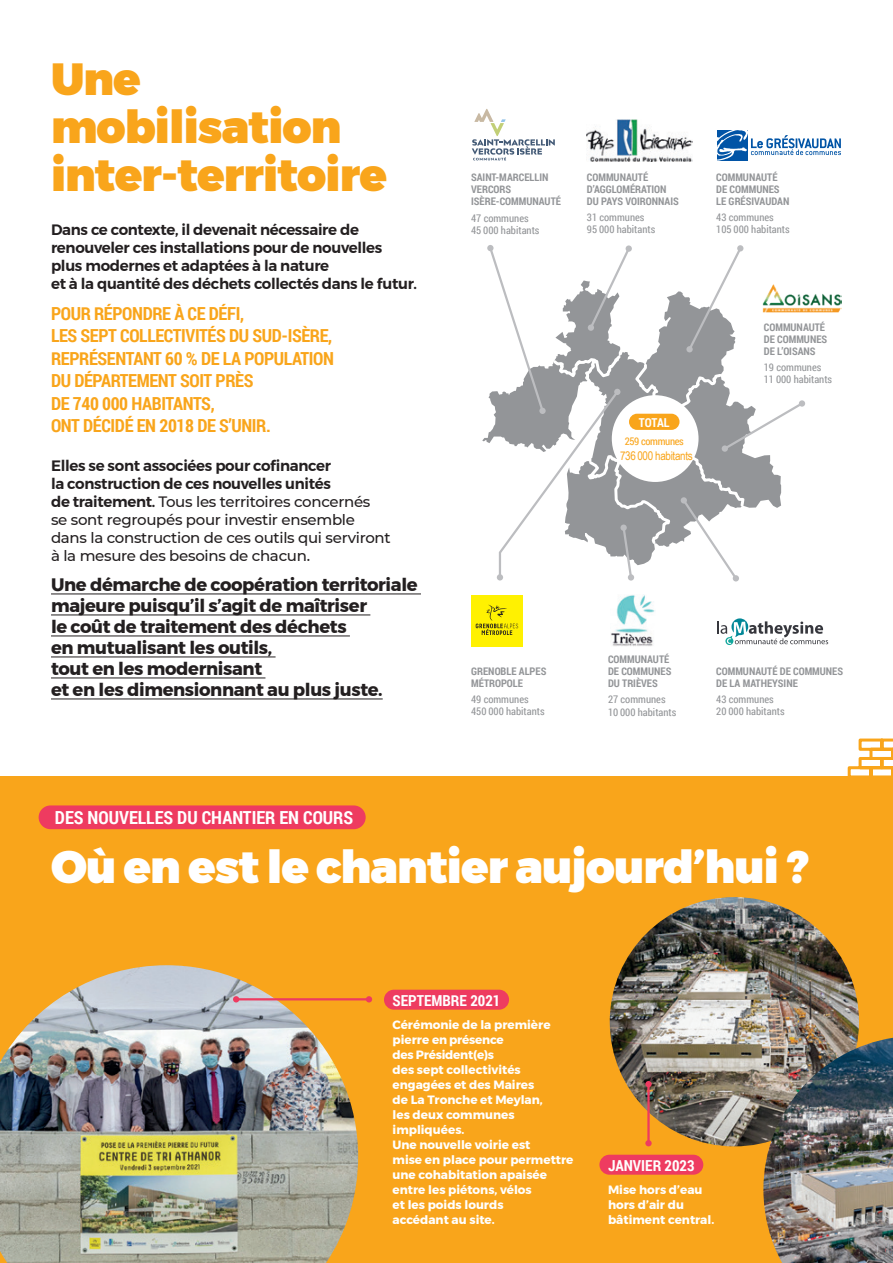
<style>
.page{position:relative;width:893px;height:1263px;background:#fff}
.page>*{position:absolute;margin:0;border:0;box-sizing:border-box;transform-origin:0 0}
.t1{font:900 45px/48px "Montserrat";letter-spacing:-.02em;color:#f9a51b}
.t2{font:900 45px "Montserrat";letter-spacing:-.02em;color:#fff}
.t3{font:700 18px/21px "Montserrat";letter-spacing:-.02em;color:#231f20}
.t4{font:700 18px/22.5px "Roboto Condensed";letter-spacing:-.02em;color:#f9a51b}
.t5{font:700 18px "Roboto Condensed";color:#fff}
.t6{font:700 15.15px "Roboto Condensed";color:#fff}
.t7{font:500 15px/18px "Montserrat";letter-spacing:-.02em;color:#231f20}
.t8{font:600 15px/18px "Montserrat";letter-spacing:-.02em;color:#231f20}
.t9{font:700 12.3px "Roboto Condensed";letter-spacing:-.015em;color:#fff}
.t10{font:700 12px/15px "Montserrat";color:#fff}
.t11{font:12px "Arial Narrow";letter-spacing:-.025em;color:#f9a51b}
.t12{font:700 10.5px/12px "Roboto Condensed";color:#939598}
.t13{font:10.5px/12px "Roboto Condensed";color:#939598}
.t14{font:10.5px "Roboto Condensed";letter-spacing:-.03em;color:#f9a51b}
.s1{font-weight:600}
</style>
<div class="page">
<div style="left:0;top:776px;width:893px;height:487px;background:#f9a51b"></div>
<hr style="left:51px;top:593px;width:370px;height:1px;background:#231f20">
<hr style="left:51px;top:614px;width:319px;height:1px;background:#231f20">
<hr style="left:51px;top:635px;width:299px;height:1px;background:#231f20">
<hr style="left:51px;top:656px;width:225px;height:1px;background:#231f20">
<hr style="left:51px;top:677px;width:214px;height:1px;background:#231f20">
<hr style="left:51px;top:698px;width:332px;height:1px;background:#231f20">
<div style="left:471px;top:595px;width:52px;height:51px;background:#fff101"></div>
<svg style="left:476px;top:605px;width:42px;height:30px"></svg>
<svg style="left:717px;top:131px;width:124px;height:30px"></svg>
<svg style="left:717px;top:618px;width:111px;height:27px"></svg>
<img style="left:805px;top:293px;width:36px;height:20px">
<img style="left:587px;top:119px;width:105px;height:43px">
<svg style="left:472px;top:109px;width:83px;height:51px"></svg>
<img style="left:0;top:965px;width:358px;height:298px">
<img style="left:610px;top:897px;width:249px;height:249px;border-radius:125px">
<div style="left:39px;top:805px;width:327px;height:24px;background:#ee3b60;border-radius:12px"></div>
<div style="left:384px;top:990px;width:125px;height:20px;background:#ee3b60;border-radius:10px"></div>
<div style="left:599px;top:1155px;width:104px;height:20px;background:#ee3b60;border-radius:10px"></div>
<svg style="left:488px;top:245px;width:317px;height:336px"></svg>
<div style="left:799px;top:400px;width:6px;height:7px;background:#bcbdc0;border-radius:50%"></div>
<div style="left:722px;top:445px;width:6px;height:7px;background:#bcbdc0;border-radius:50%"></div>
<hr style="left:236px;top:998px;width:133px;height:2px;background:#ee3b60">
<svg style="left:366px;top:996px;width:6px;height:6px"></svg>
<svg style="left:233px;top:996px;width:6px;height:6px"></svg>
<hr style="left:647px;top:1084px;width:3px;height:59px;background:#ee3b60">
<div style="left:645px;top:1140px;width:7px;height:6px;background:#ee3b60;border-radius:50%"></div>
<div style="left:645px;top:1081px;width:7px;height:6px;background:#ee3b60;border-radius:50%"></div>
<svg style="left:847px;top:738px;width:46px;height:38px"></svg>
<img style="left:763px;top:1038px;width:130px;height:225px">
<img style="left:610px;top:595px;width:45px;height:51px">
<h1 class="t1" style="left:51px;top:55px;width:337px">Une mobilisation inter-territoire</h1>
<p class="t8" style="left:51px;top:221px;width:368px">Dans ce contexte, il devenait nécessaire de renouveler ces installations pour de nouvelles plus modernes et adaptées à la nature<br>et à la quantité des déchets collectés dans le futur.</p>
<h2 class="t4" style="left:51px;top:302px;width:285px">POUR RÉPONDRE À CE DÉFI,<br>LES SEPT COLLECTIVITÉS DU SUD-ISÈRE,<br>REPRÉSENTANT 60 % DE LA POPULATION<br>DU DÉPARTEMENT SOIT PRÈS<br>DE 740 000 HABITANTS,<br>ONT DÉCIDÉ EN 2018 DE S’UNIR.</h2>
<p class="t7" style="left:51px;top:456px;width:341px"><span class="s1">Elles se sont associées pour cofinancer<br>la construction de ces nouvelles unités<br>de traitement.</span> Tous les territoires concernés<br>se sont regroupés pour investir ensemble dans la construction de ces outils qui serviront à la mesure des besoins de chacun.</p>
<h2 class="t3" style="left:51px;top:574px;width:368px">Une démarche de coopération territoriale majeure puisqu’il s’agit de maîtriser<br>le coût de traitement des déchets<br>en mutualisant les outils,<br>tout en les modernisant<br>et en les dimensionnant au plus juste.</h2>
<h2 class="t5" style="left:55px;top:805px;width:300px">DES NOUVELLES DU CHANTIER EN COURS</h2>
<p class="t12" style="left:471px;top:171px;width:91px">SAINT-MARCELLIN<br>VERCORS<br>ISÈRE-COMMUNAUTÉ</p>
<p class="t13" style="left:471px;top:211px;width:70px">47 communes<br>45 000 habitants</p>
<p class="t12" style="left:587px;top:171px;width:93px">COMMUNAUTÉ<br>D’AGGLOMÉRATION<br>DU PAYS VOIRONNAIS</p>
<p class="t13" style="left:587px;top:211px;width:70px">31 communes<br>95 000 habitants</p>
<p class="t12" style="left:716px;top:171px;width:75px">COMMUNAUTÉ<br>DE COMMUNES<br>LE GRÉSIVAUDAN</p>
<p class="t13" style="left:716px;top:211px;width:75px">43 communes<br>105 000 habitants</p>
<p class="t9" style="left:639px;top:413px;width:32px">TOTAL</p>
<p class="t14" style="left:625px;top:434px;width:61px">259 communes</p>
<p class="t11" style="left:620px;top:447px;width:74px">736 000 habitants</p>
<p class="t12" style="left:764px;top:321px;width:65px">COMMUNAUTÉ<br>DE COMMUNES<br>DE L’OISANS</p>
<p class="t13" style="left:764px;top:361px;width:70px">19 communes<br>11 000 habitants</p>
<p class="t12" style="left:471px;top:665px;width:77px">GRENOBLE ALPES<br>MÉTROPOLE</p>
<p class="t13" style="left:471px;top:693px;width:75px">49 communes<br>450 000 habitants</p>
<p class="t12" style="left:608px;top:653px;width:65px">COMMUNAUTÉ<br>DE COMMUNES<br>DU TRIÈVES</p>
<p class="t13" style="left:608px;top:693px;width:70px">27 communes<br>10 000 habitants</p>
<p class="t12" style="left:716px;top:665px;width:128px">COMMUNAUTÉ DE COMMUNES<br>DE LA MATHEYSINE</p>
<p class="t13" style="left:716px;top:693px;width:70px">43 communes<br>20 000 habitants</p>
<h1 class="t2" style="left:51px;top:830px;width:759px">Où en est le chantier aujourd’hui ?</h1>
<p class="t6" style="left:393px;top:989px;width:109px">SEPTEMBRE 2021</p>
<p class="t10" style="left:393px;top:1017px;width:182px">Cérémonie de la première pierre en présence<br>des Président(e)s<br>des sept collectivités engagées et des Maires<br>de La Tronche et Meylan,<br>les deux communes impliquées.<br>Une nouvelle voirie est<br>mise en place pour permettre une cohabitation apaisée entre les piétons, vélos<br>et les poids lourds<br>accédant au site.</p>
<p class="t6" style="left:608px;top:1154px;width:88px">JANVIER 2023</p>
<p class="t10" style="left:608px;top:1182px;width:108px">Mise hors d’eau hors d’air du bâtiment central.</p>
</div>
